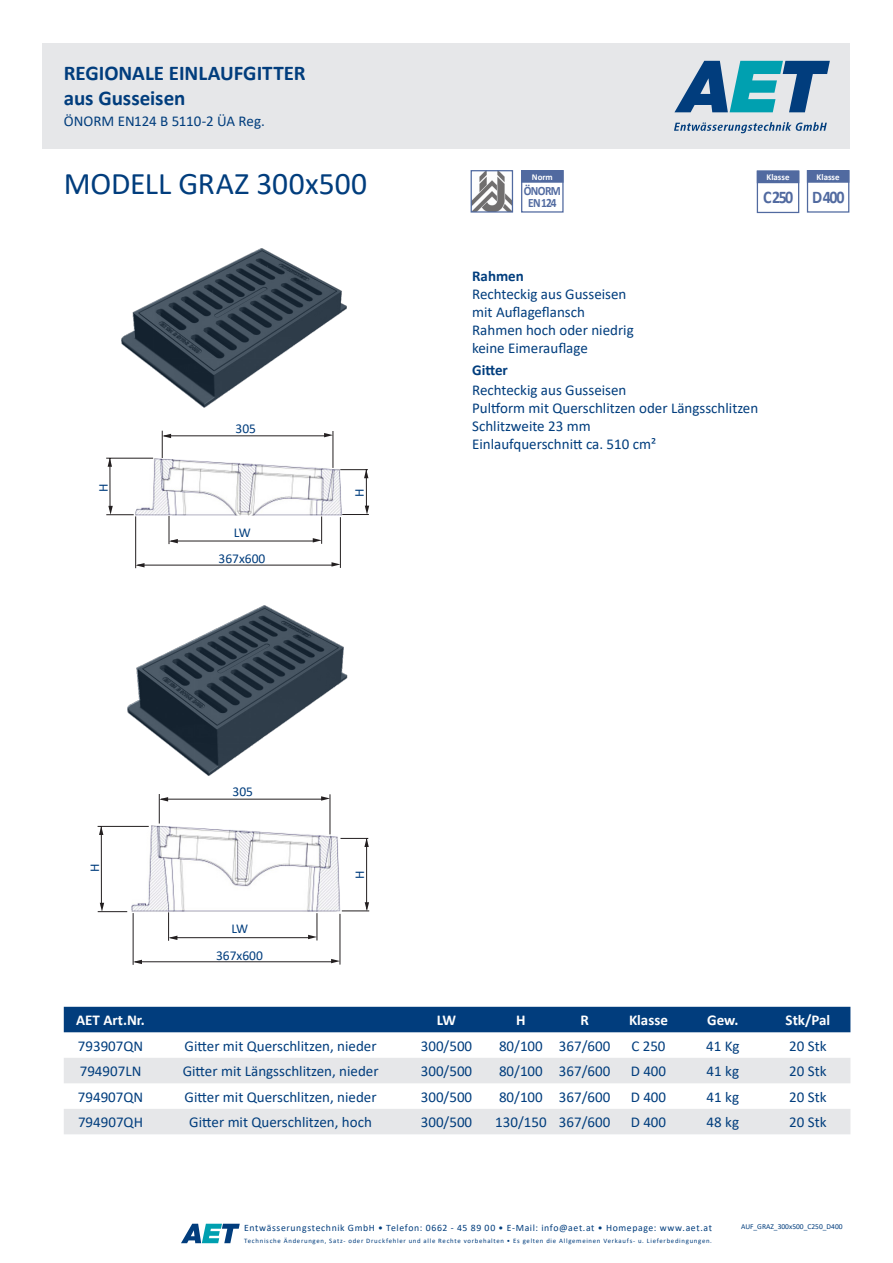
<style>
.page{position:relative;width:893px;height:1263px;background:#fff}
.page>*{position:absolute;margin:0;border:0;box-sizing:border-box;transform-origin:0 0}
.t1{font:31.5px "Calibri";color:#013d7d}
.t2{font:700 21px/25.2px "Calibri";color:#013d7d}
.Lauftext-NEU{font:700 17.85px "Calibri";letter-spacing:-.095em;color:#516aa0;scale:.9 1}
.t3{font:15px/18px "Calibri";color:#013d7d}
.t4{font:700 15px "Calibri";color:#fff}
.t5{font:700 15px "Calibri";color:#013d7d}
.t6{font:13.5px "Calibri";color:#013d7d}
.Lauftext-NEU-2{font:700 12.75px/12.8px "Calibri";letter-spacing:-.05em;color:#516aa0;text-align:center;scale:.9 1}
.t7{font:9.75px "Calibri";letter-spacing:.065em;color:#013d7d}
.t8{font:700 8.85px "Calibri";color:#fff}
.t9{font:7.5px "Calibri";color:#013d7d}
.t10{font:6.75px "Calibri";letter-spacing:.105em;color:#013d7d}
.s1{font-weight:700}
</style>
<div class="page">
<div style="left:43px;top:43px;width:807px;height:105px;background:#e6e7e9"></div>
<img style="left:473px;top:172px;width:38px;height:39px">
<div style="left:471px;top:170px;width:42px;height:43px;border:1px solid #516aa0"></div>
<div style="left:521px;top:170px;width:43px;height:43px;border:1px solid #516aa0"></div>
<div style="left:522px;top:171px;width:41px;height:11px;background:#516aa0"></div>
<div style="left:521px;top:170px;width:43px;height:13px;border:1px solid #516aa0"></div>
<div style="left:807px;top:170px;width:42px;height:43px;border:1px solid #516aa0"></div>
<div style="left:807px;top:171px;width:42px;height:11px;background:#516aa0"></div>
<div style="left:807px;top:170px;width:42px;height:13px;border:1px solid #516aa0"></div>
<svg style="left:181px;top:1224px;width:59px;height:19px"></svg>
<svg style="left:674px;top:61px;width:156px;height:51px"></svg>
<svg style="left:674px;top:122px;width:153px;height:11px"></svg>
<div style="left:64px;top:1007px;width:786px;height:25px;background:#013d7d"></div>
<svg style="left:64px;top:1058px;width:786px;height:76px;fill:#e6e7e9"></svg>
<img style="left:121px;top:248px;width:226px;height:160px">
<hr style="left:366px;top:469px;width:1px;height:40px;background:#231f20">
<svg style="left:342px;top:506px;width:27px;height:9px"></svg>
<svg style="left:342px;top:469px;width:26px;height:9px"></svg>
<hr style="left:171px;top:541px;width:144px;height:1px;background:#231f20">
<svg style="left:169px;top:516px;width:9px;height:28px"></svg>
<svg style="left:313px;top:516px;width:9px;height:28px"></svg>
<div style="left:757px;top:171px;width:42px;height:42px;border:1px solid #516aa0"></div>
<div style="left:757px;top:171px;width:42px;height:12px;background:#516aa0"></div>
<img style="left:127px;top:605px;width:221px;height:171px">
<img style="left:135px;top:458px;width:207px;height:58px">
<img style="left:130px;top:825px;width:211px;height:87px">
<hr style="left:135px;top:516px;width:1px;height:52px;background:#231f20">
<hr style="left:137px;top:565px;width:196px;height:1px;background:#231f20">
<svg style="left:331px;top:562px;width:9px;height:5px"></svg>
<svg style="left:136px;top:563px;width:9px;height:4px"></svg>
<hr style="left:340px;top:517px;width:1px;height:51px;background:#231f20">
<hr style="left:106px;top:458px;width:47px;height:1px;background:#231f20">
<hr style="left:110px;top:458px;width:1px;height:51px;background:#231f20">
<svg style="left:106px;top:506px;width:28px;height:9px"></svg>
<svg style="left:108px;top:458px;width:4px;height:9px"></svg>
<hr style="left:164px;top:436px;width:162px;height:1px;background:#231f20">
<svg style="left:324px;top:433px;width:9px;height:4px"></svg>
<svg style="left:162px;top:431px;width:9px;height:27px"></svg>
<hr style="left:333px;top:431px;width:1px;height:37px;background:#231f20">
<hr style="left:366px;top:838px;width:1px;height:71px;background:#231f20">
<svg style="left:342px;top:902px;width:27px;height:10px"></svg>
<svg style="left:340px;top:838px;width:29px;height:9px"></svg>
<hr style="left:98px;top:826px;width:51px;height:1px;background:#231f20">
<hr style="left:101px;top:826px;width:1px;height:80px;background:#231f20">
<svg style="left:98px;top:903px;width:29px;height:9px"></svg>
<svg style="left:99px;top:826px;width:4px;height:9px"></svg>
<hr style="left:170px;top:937px;width:140px;height:1px;background:#231f20">
<svg style="left:168px;top:912px;width:9px;height:29px"></svg>
<svg style="left:308px;top:913px;width:10px;height:27px"></svg>
<hr style="left:133px;top:913px;width:1px;height:52px;background:#231f20">
<hr style="left:135px;top:961px;width:198px;height:1px;background:#231f20">
<svg style="left:331px;top:959px;width:9px;height:4px"></svg>
<svg style="left:133px;top:960px;width:9px;height:4px"></svg>
<hr style="left:340px;top:914px;width:1px;height:50px;background:#231f20">
<hr style="left:161px;top:799px;width:162px;height:1px;background:#231f20">
<svg style="left:321px;top:796px;width:9px;height:5px"></svg>
<svg style="left:159px;top:794px;width:9px;height:29px"></svg>
<hr style="left:330px;top:794px;width:1px;height:40px;background:#231f20">
<p class="t2" style="left:64px;top:60px;width:243px">REGIONALE EINLAUFGITTER aus Gusseisen</p>
<p class="t3" style="left:64px;top:111px;width:203px">ÖNORM EN124 B 5110-2 ÜA Reg.</p>
<p class="t1" style="left:64px;top:161px;width:305px">MODELL GRAZ 300x500</p>
<p class="t6" style="left:94px;top:492px;width:10px;rotate:-90deg">H</p>
<p class="t6" style="left:85px;top:872px;width:10px;rotate:-90deg">H</p>
<p class="t6" style="left:235px;top:419px;width:22px">305</p>
<p class="t6" style="left:234px;top:523px;width:18px">LW</p>
<p class="t6" style="left:219px;top:549px;width:48px">367x600</p>
<p class="t6" style="left:232px;top:782px;width:22px">305</p>
<p class="t6" style="left:231px;top:920px;width:18px">LW</p>
<p class="t6" style="left:216px;top:946px;width:48px">367x600</p>
<p class="t6" style="left:350px;top:497px;width:10px;rotate:-90deg">H</p>
<p class="t6" style="left:350px;top:879px;width:10px;rotate:-90deg">H</p>
<p class="t8" style="left:532px;top:171px;width:23px">Norm</p>
<p class="Lauftext-NEU-2" style="left:524px;top:184px;width:43px">ÖNORM<br>EN 124</p>
<p class="t8" style="left:766px;top:171px;width:25px">Klasse</p>
<p class="Lauftext-NEU" style="left:763px;top:185px;width:35px">C 250</p>
<p class="t8" style="left:817px;top:171px;width:25px">Klasse</p>
<p class="Lauftext-NEU" style="left:812px;top:184px;width:38px">D 400</p>
<p class="t3" style="left:472px;top:266px;width:163px"><span class="s1">Rahmen<br></span>Rechteckig aus Gusseisen mit Auflageflansch<br>Rahmen hoch oder niedrig keine Eimerauflage</p>
<p class="t5" style="left:472px;top:360px;width:37px">Gitter</p>
<p class="t3" style="left:472px;top:381px;width:288px">Rechteckig aus Gusseisen<br>Pultform mit Querschlitzen oder Längsschlitzen<br>Schlitzweite 23 mm<br>Einlaufquerschnitt ca. 510 cm²</p>
<p class="t4" style="left:76px;top:1009px;width:70px">AET Art.Nr.</p>
<p class="t4" style="left:437px;top:1009px;width:21px">LW</p>
<p class="t4" style="left:516px;top:1009px;width:11px">H</p>
<p class="t4" style="left:580px;top:1009px;width:10px">R</p>
<p class="t4" style="left:629px;top:1009px;width:40px">Klasse</p>
<p class="t4" style="left:707px;top:1009px;width:33px">Gew.</p>
<p class="t4" style="left:786px;top:1009px;width:46px">Stk/Pal</p>
<p class="t3" style="left:78px;top:1036px;width:67px">793907QN</p>
<p class="t3" style="left:185px;top:1036px;width:194px">Gitter mit Querschlitzen, nieder</p>
<p class="t3" style="left:421px;top:1036px;width:53px">300/500</p>
<p class="t3" style="left:499px;top:1036px;width:45px">80/100</p>
<p class="t3" style="left:559px;top:1036px;width:53px">367/600</p>
<p class="t3" style="left:631px;top:1036px;width:36px">C 250</p>
<p class="t3" style="left:706px;top:1036px;width:35px">41 Kg</p>
<p class="t3" style="left:789px;top:1036px;width:39px">20 Stk</p>
<p class="t3" style="left:80px;top:1062px;width:63px">794907LN</p>
<p class="t3" style="left:183px;top:1062px;width:197px">Gitter mit Längsschlitzen, nieder</p>
<p class="t3" style="left:421px;top:1062px;width:53px">300/500</p>
<p class="t3" style="left:499px;top:1062px;width:45px">80/100</p>
<p class="t3" style="left:559px;top:1062px;width:53px">367/600</p>
<p class="t3" style="left:631px;top:1062px;width:37px">D 400</p>
<p class="t3" style="left:707px;top:1062px;width:34px">41 kg</p>
<p class="t3" style="left:789px;top:1062px;width:39px">20 Stk</p>
<p class="t3" style="left:78px;top:1087px;width:67px">794907QN</p>
<p class="t3" style="left:185px;top:1087px;width:194px">Gitter mit Querschlitzen, nieder</p>
<p class="t3" style="left:421px;top:1087px;width:53px">300/500</p>
<p class="t3" style="left:499px;top:1087px;width:45px">80/100</p>
<p class="t3" style="left:559px;top:1087px;width:53px">367/600</p>
<p class="t3" style="left:631px;top:1087px;width:37px">D 400</p>
<p class="t3" style="left:707px;top:1087px;width:34px">41 kg</p>
<p class="t3" style="left:789px;top:1087px;width:39px">20 Stk</p>
<p class="t3" style="left:78px;top:1113px;width:67px">794907QH</p>
<p class="t3" style="left:189px;top:1113px;width:184px">Gitter mit Querschlitzen, hoch</p>
<p class="t3" style="left:421px;top:1113px;width:53px">300/500</p>
<p class="t3" style="left:495px;top:1113px;width:53px">130/150</p>
<p class="t3" style="left:559px;top:1113px;width:53px">367/600</p>
<p class="t3" style="left:631px;top:1113px;width:37px">D 400</p>
<p class="t3" style="left:707px;top:1113px;width:34px">48 kg</p>
<p class="t3" style="left:789px;top:1113px;width:39px">20 Stk</p>
<p class="t7" style="left:244px;top:1220px;width:469px">Entwässerungstechnik GmbH • Telefon: 0662 - 45 89 00 • E-Mail: info@aet.at • Homepage: www.aet.at</p>
<p class="t10" style="left:244px;top:1236px;width:469px">Technische Änderungen, Satz- oder Druckfehler und alle Rechte vorbehalten • Es gelten die Allgemeinen Verkaufs- u. Lieferbedingungen.</p>
<p class="t9" style="left:741px;top:1221px;width:103px">AUF_GRAZ_300x500_C250_D400</p>
</div>
